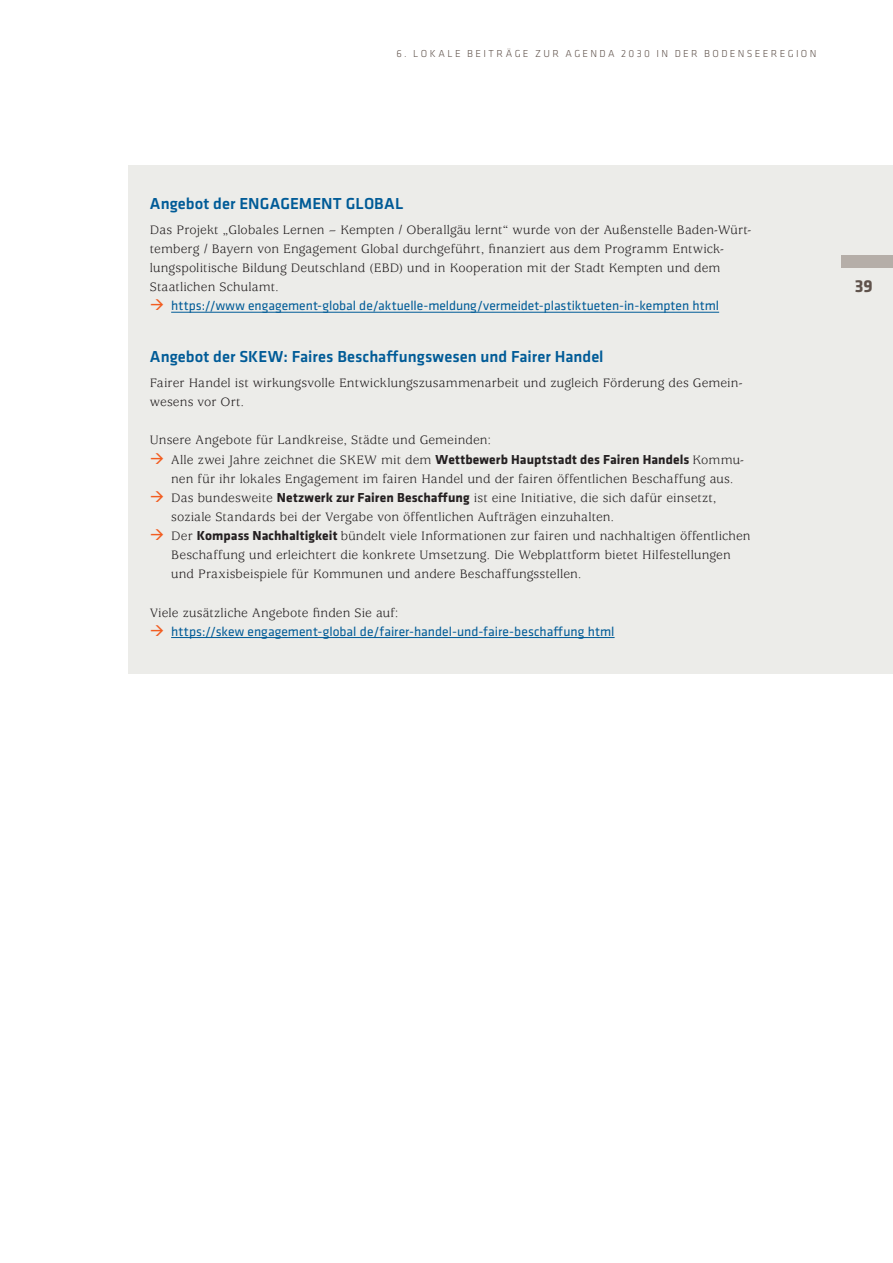
<style>
.page{position:relative;width:893px;height:1263px;background:#fff}
.page>*{position:absolute;margin:0;border:0;box-sizing:border-box;transform-origin:0 0}
.t1{font:700 18px "Klavika";color:#60534c}
.t2{font:500 16.5px "Klavika";color:#005b97}
.t3{font:13.5px/19.2px "Usherwood Std";letter-spacing:.005em;color:#231f20}
.t4{font:13.5px "Klavika";color:#005b97}
.t5{font:300 10.5px "Klavika";letter-spacing:.22em;color:#60534c}
.s1{font-family:"Klavika";font-weight:700}
</style>
<div class="page">
<div style="left:129px;top:166px;width:764px;height:508px;background:#ecece9"></div>
<div style="left:842px;top:255px;width:51px;height:13px;background:#b5aea8"></div>
<hr style="left:171px;top:312px;width:548px;height:1px;background:#005b97">
<hr style="left:171px;top:637px;width:444px;height:1px;background:#005b97">
<p class="t5" style="left:396px;top:48px;width:421px">6. LOKALE BEITRÄGE ZUR AGENDA 2030 IN DER BODENSEEREGION</p>
<p class="t2" style="left:150px;top:194px;width:255px">Angebot der ENGAGEMENT GLOBAL</p>
<p class="t3" style="left:150px;top:221px;width:603px">Das Projekt „Globales Lernen – Kempten / Oberallgäu lernt“ wurde von der Außenstelle Baden-Würt&shy;temberg / Bayern von Engagement Global durchgeführt, fnanziert aus dem Programm Entwick&shy;lungspolitische Bildung Deutschland (EBD) und in Kooperation mit der Stadt Kempten und dem Staatlichen Schulamt.</p>
<p class="t4" style="left:171px;top:299px;width:549px">https://www engagement-global de/aktuelle-meldung/vermeidet-plastiktueten-in-kempten html</p>
<p class="t2" style="left:150px;top:347px;width:455px">Angebot der SKEW: Faires Beschafungswesen und Fairer Handel</p>
<p class="t3" style="left:150px;top:374px;width:594px">Fairer Handel ist wirkungsvolle Entwicklungszusammenarbeit und zugleich Förderung des Gemein&shy;wesens vor Ort.</p>
<p class="t3" style="left:171px;top:431px;width:581px;text-indent:-21px">Unsere Angebote für Landkreise, Städte und Gemeinden:<br>Alle zwei Jahre zeichnet die SKEW mit dem <span class="s1">Wettbewerb Hauptstadt des Fairen Handels</span> Kommu&shy;nen für ihr lokales Engagement im fairen Handel und der fairen öffentlichen Beschaffung aus.<br>Das bundesweite <span class="s1">Netzwerk zur Fairen Beschafung</span> ist eine Initiative, die sich dafür einsetzt, soziale Standards bei der Vergabe von öffentlichen Aufträgen einzuhalten.<br>Der <span class="s1">Kompass Nachhaltigkeit</span> bündelt viele Informationen zur fairen und nachhaltigen öffentlichen Beschaffung und erleichtert die konkrete Umsetzung. Die Webplattform bietet Hilfestellungen und Praxisbeispiele für Kommunen und andere Beschaffungsstellen.</p>
<p class="t3" style="left:150px;top:603px;width:250px">Viele zusätzliche Angebote fnden Sie auf:</p>
<p class="t4" style="left:171px;top:624px;width:445px">https://skew engagement-global de/fairer-handel-und-faire-beschafung html</p>
<h1 class="t1" style="left:855px;top:276px;width:19px">39</h1>
</div>
